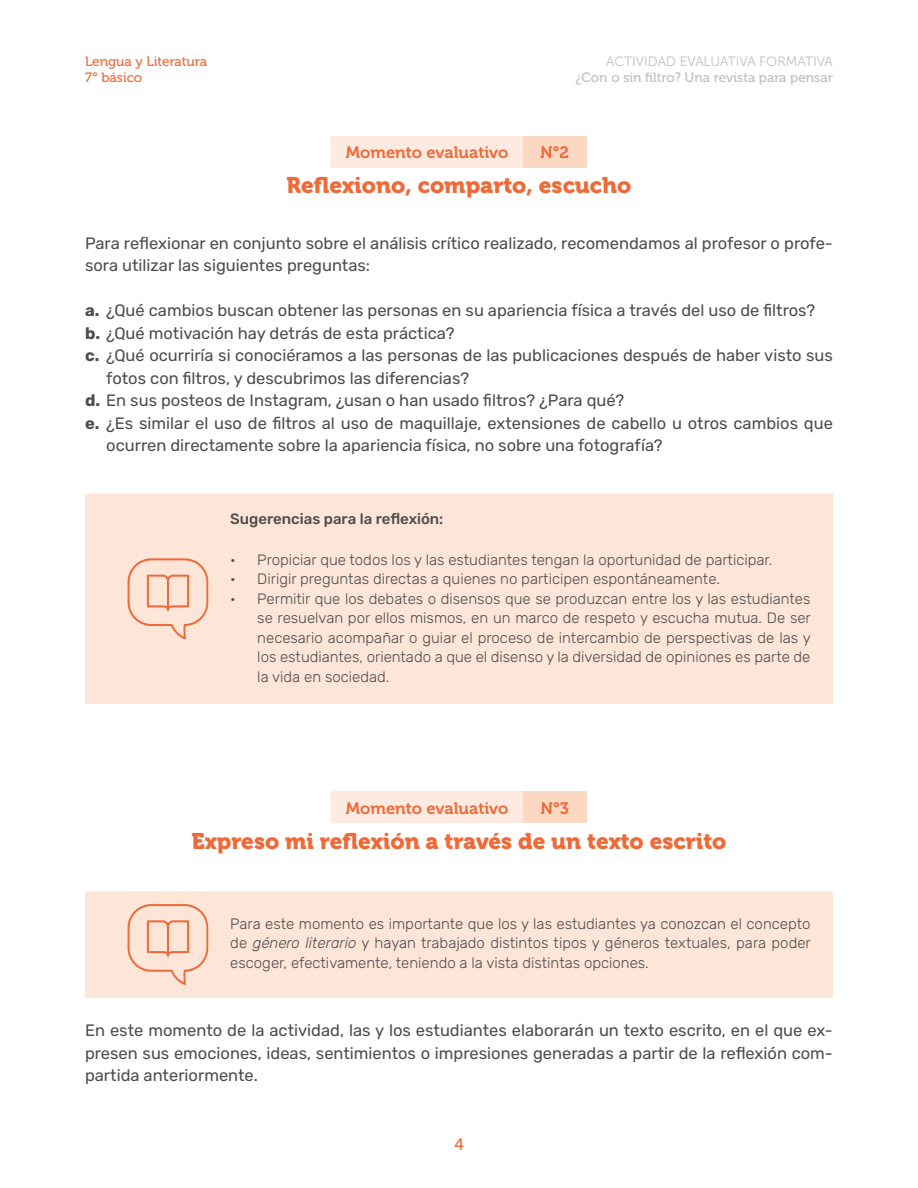
<style>
.page{position:relative;width:918px;height:1188px;background:#fff}
.page>*{position:absolute;margin:0;border:0;box-sizing:border-box;transform-origin:0 0}
.t1{font:22.5px "Museo 900";color:#ed6a39}
.t2{font:16.5px/22.5px "Rubik";color:#4d4d4e}
.t3{font:16.5px "Museo 700";color:#ed6a39}
.t4{font:16.5px "Museo Sans 500";color:#ed6a39}
.t5{font:300 15px/19.5px "Rubik";color:#4d4d4e;text-align:justify}
.t6{font:500 15px "Rubik";color:#4d4d4e}
.t7{font:13.5px "Museo 500";color:#c1bebf}
.t8{font:13.5px "Museo Sans 300";color:#c1bebf}
.t9{font:13.5px/16.2px "Museo 500";color:#ed6a39}
.s1{font-weight:700}
.s2{font-style:italic}
</style>
<div class="page">
<div style="left:331px;top:136px;width:192px;height:32px;background:#fdebe1"></div>
<div style="left:523px;top:136px;width:64px;height:32px;background:#fcd7c2"></div>
<div style="left:85px;top:494px;width:748px;height:210px;background:#fde5d7"></div>
<svg style="left:128px;top:558px;width:80px;height:81px;background:#fad4c1"></svg>
<div style="left:331px;top:792px;width:192px;height:31px;background:#fdebe1"></div>
<div style="left:523px;top:792px;width:64px;height:31px;background:#fcd7c2"></div>
<div style="left:85px;top:891px;width:748px;height:107px;background:#fde5d7"></div>
<svg style="left:128px;top:904px;width:80px;height:81px;background:#fad4c1"></svg>
<p class="t9" style="left:85px;top:53px;width:124px">Lengua y Literatura<br>7° básico</p>
<p class="t8" style="left:606px;top:54px;width:228px">ACTIVIDAD EVALUATIVA FORMATIVA</p>
<p class="t7" style="left:575px;top:70px;width:259px">¿Con o sin filtro? Una revista para pensar</p>
<p class="t3" style="left:346px;top:143px;width:164px">Momento evaluativo</p>
<p class="t3" style="left:540px;top:143px;width:31px">N°2</p>
<h1 class="t1" style="left:287px;top:173px;width:346px">Reflexiono, comparto, escucho</h1>
<p class="t2" style="left:85px;top:232px;width:749px">Para reflexionar en conjunto sobre el análisis crítico realizado, recomendamos al profesor o profe&shy;sora utilizar las siguientes preguntas:</p>
<p class="t2" style="left:85px;top:300px;width:732px"><span class="s1">a.</span> ¿Qué cambios buscan obtener las personas en su apariencia física a través del uso de filtros?</p>
<p class="t2" style="left:85px;top:322px;width:371px"><span class="s1">b.</span> ¿Qué motivación hay detrás de esta práctica?</p>
<p class="t2" style="left:85px;top:345px;width:749px"><span class="s1">c.</span> ¿Qué ocurriría si conociéramos a las personas de las publicaciones después de haber visto sus</p>
<p class="t2" style="left:106px;top:367px;width:364px">fotos con filtros, y descubrimos las diferencias?</p>
<p class="t2" style="left:85px;top:390px;width:541px"><span class="s1">d.</span> En sus posteos de Instagram, ¿usan o han usado filtros? ¿Para qué?</p>
<p class="t2" style="left:85px;top:412px;width:749px"><span class="s1">e.</span> ¿Es similar el uso de filtros al uso de maquillaje, extensiones de cabello u otros cambios que</p>
<p class="t2" style="left:106px;top:435px;width:558px">ocurren directamente sobre la apariencia física, no sobre una fotografía?</p>
<p class="t6" style="left:230px;top:510px;width:215px">Sugerencias para la reflexión:</p>
<p class="t5" style="left:230px;top:550px;width:544px">• Propiciar que todos los y las estudiantes tengan la oportunidad de participar.</p>
<p class="t5" style="left:230px;top:570px;width:491px">• Dirigir preguntas directas a quienes no participen espontáneamente.</p>
<p class="t5" style="left:257px;top:589px;width:555px;text-indent:-27px">• Permitir que los debates o disensos que se produzcan entre los y las estudiantes se resuelvan por ellos mismos, en un marco de respeto y escucha mutua. De ser necesario acompañar o guiar el proceso de intercambio de perspectivas de las y los estudiantes, orientado a que el disenso y la diversidad de opiniones es parte de la vida en sociedad.</p>
<p class="t3" style="left:346px;top:799px;width:164px">Momento evaluativo</p>
<p class="t3" style="left:540px;top:799px;width:30px">N°3</p>
<h1 class="t1" style="left:192px;top:828px;width:536px">Expreso mi reflexión a través de un texto escrito</h1>
<p class="t5" style="left:230px;top:914px;width:582px">Para este momento es importante que los y las estudiantes ya conozcan el concepto de <span class="s2">género literario</span> y hayan trabajado distintos tipos y géneros textuales, para poder escoger, efectivamente, teniendo a la vista distintas opciones.</p>
<p class="t2" style="left:85px;top:1020px;width:749px;text-align:justify">En este momento de la actividad, las y los estudiantes elaborarán un texto escrito, en el que ex&shy;presen sus emociones, ideas, sentimientos o impresiones generadas a partir de la reflexión com&shy;partida anteriormente.</p>
<p class="t4" style="left:454px;top:1135px;width:11px">4</p>
</div>
